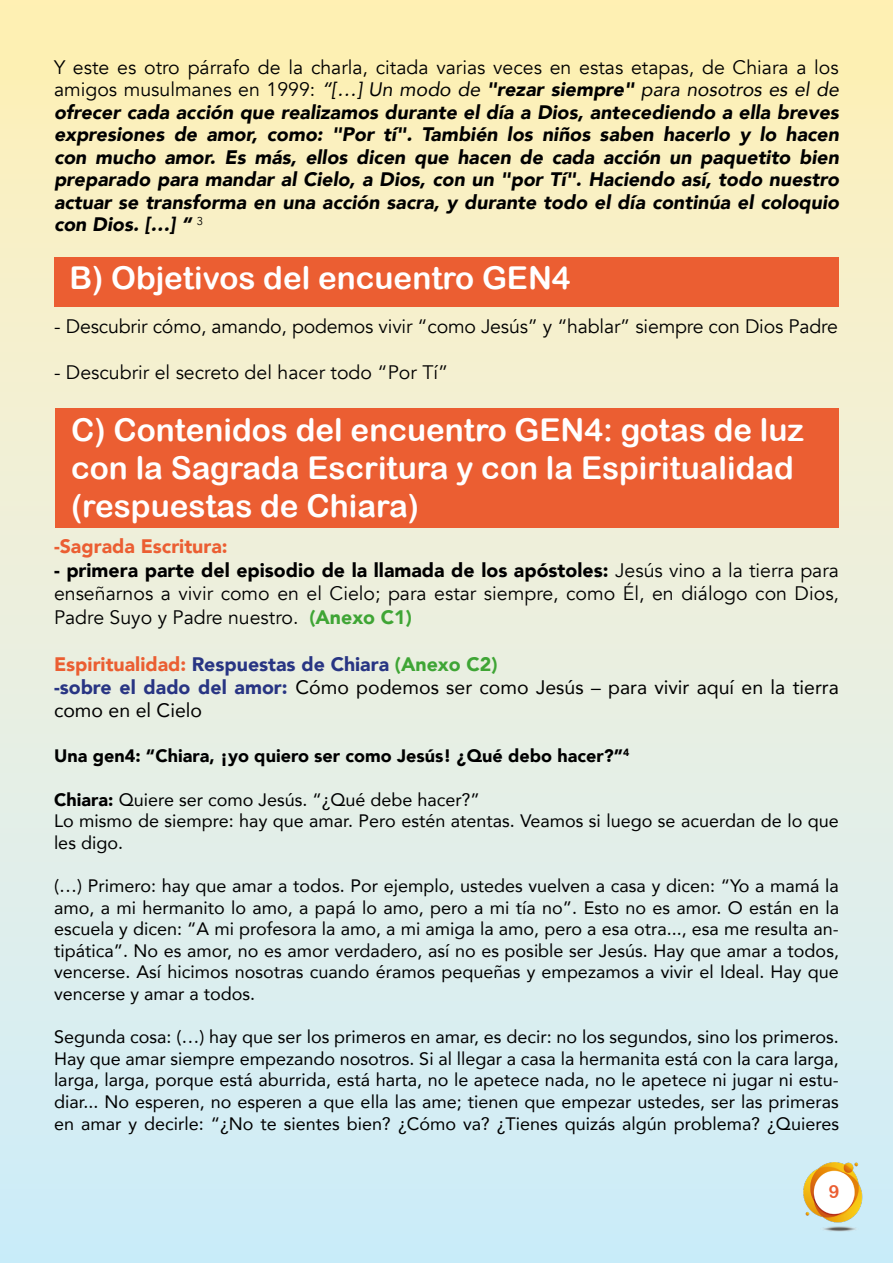
<style>
.page{position:relative;width:893px;height:1263px;background:#fff}
.page>*{position:absolute;margin:0;border:0;box-sizing:border-box;transform-origin:0 0}
.t1{font:31.5px/37.8px "Arial Rounded MT Bold";color:#fff}
.t2{font:italic 900 19.5px/22.5px "Avenir";color:#000;text-align:justify}
.t3{font:19.5px/23.4px "Avenir";color:#000;text-align:justify}
.t4{font:19.5px/23.4px "Avenir";color:#000}
.t5{font:900 19.5px "Avenir";color:#eb5e32}
.t6{font:18px/21.6px "Avenir";color:#000;text-align:justify}
.t7{font:900 18px "Avenir";color:#000}
.t8{font:18px "Arial Rounded MT Bold";color:#eb5e32}
.s1{font-weight:400;font-style:normal}
.s2{font-weight:400}
.s3{font-weight:900}
.s4{font-weight:900;color:#3fa535}
.s5{font-weight:900;color:#eb5e32}
.s6{font-weight:900;color:#283583}
</style>
<div class="page">
<div style="left:0;top:0;width:893px;height:1263px;background:linear-gradient(to bottom,#fff0b8,#cfedfe)"></div>
<svg style="left:0;top:0;width:1px;height:1263px"></svg>
<img style="left:804px;top:1162px;width:70px;height:71px">
<div style="left:54px;top:257px;width:785px;height:50px;background:#eb5e32"></div>
<div style="left:55px;top:408px;width:783px;height:119px;background:#eb5e32"></div>
<p class="t2" style="left:54px;top:55px;width:786px"><span class="s1">Y este es otro párrafo de la charla, citada varias veces en estas etapas, de Chiara a los amigos musulmanes en 1999:</span> <span class="s2">“[…] Un modo de</span> "rezar siempre" <span class="s2">para nosotros es el de </span>ofrecer cada acción que realizamos durante el día a Dios, antecediendo a ella breves expresiones de amor, como: "Por tí". También los niños saben hacerlo y lo hacen con mucho amor. Es más, ellos dicen que hacen de cada acción un paquetito bien preparado para mandar al Cielo, a Dios, con un "por Tí". Haciendo así, todo nuestro actuar se transforma en una acción sacra, y durante todo el día continúa el coloquio con Dios. […] “ <sup>3</sup></p>
<h1 class="t1" style="left:69px;top:259px;width:503px">B) Objetivos del encuentro GEN4</h1>
<p class="t3" style="left:54px;top:314px;width:785px">- Descubrir cómo, amando, podemos vivir “como Jesús” y “hablar” siempre con Dios Padre</p>
<p class="t3" style="left:54px;top:361px;width:396px">- Descubrir el secreto del hacer todo “Por Tí”</p>
<h1 class="t1" style="left:71px;top:411px;width:734px">C) Contenidos del encuentro GEN4: gotas de luz con la Sagrada Escritura y con la Espiritualidad (respuestas de Chiara)</h1>
<p class="t5" style="left:54px;top:530px;width:175px">-Sagrada Escritura:</p>
<p class="t3" style="left:54px;top:559px;width:786px"><span class="s3">- primera parte del episodio de la llamada de los apóstoles:</span> Jesús vino a la tierra para enseñarnos a vivir como en el Cielo; para estar siempre, como Él, en diálogo con Dios, Padre Suyo y Padre nuestro. <span class="s4">(Anexo C1)</span></p>
<p class="t4" style="left:54px;top:651px;width:786px"><span class="s5">Espiritualidad:</span> <span class="s6">Respuestas de Chiara</span> <span class="s4">(Anexo C2)<br></span><span class="s6">-sobre el dado del amor:</span> Cómo podemos ser como Jesús – para vivir aquí en la tierra como en el Cielo</p>
<p class="t7" style="left:54px;top:741px;width:577px">Una gen4: “Chiara, ¡yo quiero ser como Jesús! ¿Qué debo hacer?”<sup>4</sup></p>
<p class="t6" style="left:54px;top:788px;width:786px;text-align:left"><span class="s3">Chiara:</span> Quiere ser como Jesús. “¿Qué debe hacer?”<br>Lo mismo de siempre: hay que amar. Pero estén atentas. Veamos si luego se acuerdan de lo que les digo.</p>
<p class="t6" style="left:54px;top:874px;width:786px">(…) Primero: hay que amar a todos. Por ejemplo, ustedes vuelven a casa y dicen: “Yo a mamá la amo, a mi hermanito lo amo, a papá lo amo, pero a mi tía no”. Esto no es amor. O están en la escuela y dicen: “A mi profesora la amo, a mi amiga la amo, pero a esa otra..., esa me resulta an&shy;tipática”. No es amor, no es amor verdadero, así no es posible ser Jesús. Hay que amar a todos, vencerse. Así hicimos nosotras cuando éramos pequeñas y empezamos a vivir el Ideal. Hay que vencerse y amar a todos.</p>
<p class="t6" style="left:54px;top:1025px;width:786px">Segunda cosa: (…) hay que ser los primeros en amar, es decir: no los segundos, sino los primeros.<br>Hay que amar siempre empezando nosotros. Si al llegar a casa la hermanita está con la cara larga, larga, larga, porque está aburrida, está harta, no le apetece nada, no le apetece ni jugar ni estu&shy;diar... No esperen, no esperen a que ella las ame; tienen que empezar ustedes, ser las primeras en amar y decirle: “¿No te sientes bien? ¿Cómo va? ¿Tienes quizás algún problema? ¿Quieres</p>
<p class="t8" style="left:829px;top:1181px;width:12px">9</p>
</div>
